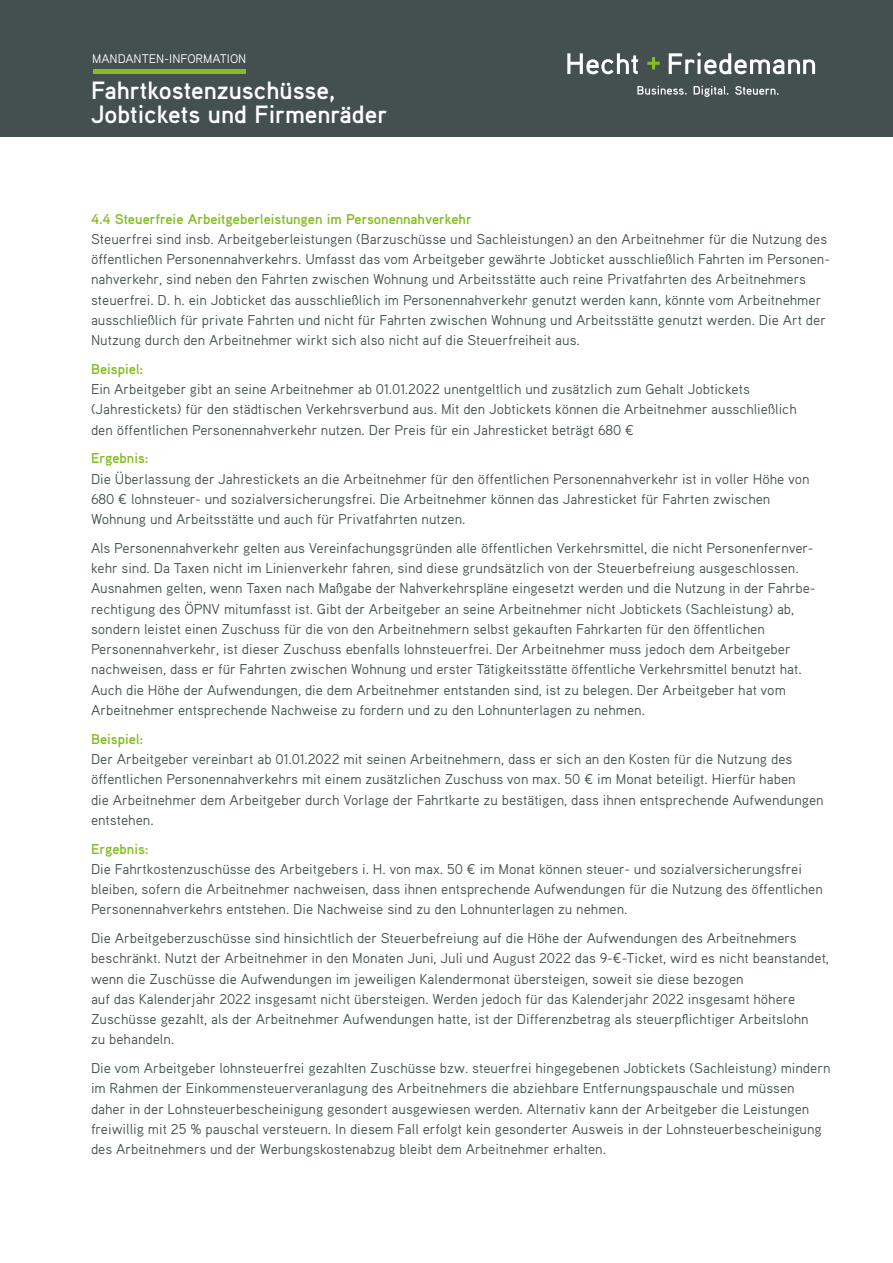
<style>
.page{position:relative;width:893px;height:1263px;background:#fff}
.page>*{position:absolute;margin:0;border:0;box-sizing:border-box;transform-origin:0 0}
.t1{font:700 25.05px/24px "Aaux Pro OT";color:#fff}
.t2{font:14.25px/20.2px "Aaux Pro OT";color:#444f50}
.t3{font:700 14.25px "Aaux Pro OT";color:#86bc25}
.t4{font:12.45px "Aaux Pro OT";color:#fff}
</style>
<div class="page">
<div style="left:0;top:0;width:893px;height:136px;background:#444f50"></div>
<svg style="left:567px;top:53px;width:71px;height:21px"></svg>
<svg style="left:669px;top:53px;width:146px;height:21px"></svg>
<svg style="left:647px;top:57px;width:13px;height:12px"></svg>
<svg style="left:637px;top:86px;width:50px;height:9px"></svg>
<svg style="left:694px;top:86px;width:34px;height:11px"></svg>
<svg style="left:735px;top:86px;width:44px;height:9px"></svg>
<hr style="left:93px;top:70px;width:153px;height:4px;background:#86bc25">
<p class="t4" style="left:92px;top:51px;width:156px">MANDANTEN-INFORMATION</p>
<h1 class="t1" style="left:91px;top:78px;width:298px">Fahrtkostenzuschüsse,<br>Jobtickets und Firmenräder</h1>
<p class="t3" style="left:91px;top:210px;width:382px">4.4 Steuerfreie Arbeitgeberleistungen im Personennahverkehr</p>
<p class="t2" style="left:91px;top:228px;width:741px">Steuerfrei sind insb. Arbeitgeberleistungen (Barzuschüsse und Sachleistungen) an den Arbeitnehmer für die Nutzung des öffentlichen Personennahverkehrs. Umfasst das vom Arbeitgeber gewährte Jobticket ausschließlich Fahrten im Personen&shy;nahverkehr, sind neben den Fahrten zwischen Wohnung und Arbeitsstätte auch reine Privatfahrten des Arbeitnehmers steuerfrei. D. h. ein Jobticket das ausschließlich im Personennahverkehr genutzt werden kann, könnte vom Arbeitnehmer ausschließlich für private Fahrten und nicht für Fahrten zwischen Wohnung und Arbeitsstätte genutzt werden. Die Art der Nutzung durch den Arbeitnehmer wirkt sich also nicht auf die Steuerfreiheit aus.</p>
<p class="t3" style="left:91px;top:360px;width:54px">Beispiel:</p>
<p class="t2" style="left:91px;top:379px;width:707px">Ein Arbeitgeber gibt an seine Arbeitnehmer ab 01.01.2022 unentgeltlich und zusätzlich zum Gehalt Jobtickets (Jahrestickets) für den städtischen Verkehrsverbund aus. Mit den Jobtickets können die Arbeitnehmer ausschließlich den öffentlichen Personennahverkehr nutzen. Der Preis für ein Jahresticket beträgt 680 €</p>
<p class="t3" style="left:91px;top:449px;width:59px">Ergebnis:</p>
<p class="t2" style="left:91px;top:468px;width:720px">Die Überlassung der Jahrestickets an die Arbeitnehmer für den öffentlichen Personennahverkehr ist in voller Höhe von<br>680 € lohnsteuer- und sozialversicherungsfrei. Die Arbeitnehmer können das Jahresticket für Fahrten zwischen<br>Wohnung und Arbeitsstätte und auch für Privatfahrten nutzen.</p>
<p class="t2" style="left:91px;top:537px;width:726px">Als Personennahverkehr gelten aus Vereinfachungsgründen alle öffentlichen Verkehrsmittel, die nicht Personenfernver&shy;kehr sind. Da Taxen nicht im Linienverkehr fahren, sind diese grundsätzlich von der Steuerbefreiung ausgeschlossen.<br>Ausnahmen gelten, wenn Taxen nach Maßgabe der Nahverkehrspläne eingesetzt werden und die Nutzung in der Fahrbe&shy;rechtigung des ÖPNV mitumfasst ist. Gibt der Arbeitgeber an seine Arbeitnehmer nicht Jobtickets (Sachleistung) ab, sondern leistet einen Zuschuss für die von den Arbeitnehmern selbst gekauften Fahrkarten für den öffentlichen Personennahverkehr, ist dieser Zuschuss ebenfalls lohnsteuerfrei. Der Arbeitnehmer muss jedoch dem Arbeitgeber nachweisen, dass er für Fahrten zwischen Wohnung und erster Tätigkeitsstätte öffentliche Verkehrsmittel benutzt hat.<br>Auch die Höhe der Aufwendungen, die dem Arbeitnehmer entstanden sind, ist zu belegen. Der Arbeitgeber hat vom Arbeitnehmer entsprechende Nachweise zu fordern und zu den Lohnunterlagen zu nehmen.</p>
<p class="t3" style="left:91px;top:730px;width:54px">Beispiel:</p>
<p class="t2" style="left:91px;top:748px;width:734px">Der Arbeitgeber vereinbart ab 01.01.2022 mit seinen Arbeitnehmern, dass er sich an den Kosten für die Nutzung des öffentlichen Personennahverkehrs mit einem zusätzlichen Zuschuss von max. 50 € im Monat beteiligt. Hierfür haben<br>die Arbeitnehmer dem Arbeitgeber durch Vorlage der Fahrtkarte zu bestätigen, dass ihnen entsprechende Aufwendungen entstehen.</p>
<p class="t3" style="left:91px;top:839px;width:59px">Ergebnis:</p>
<p class="t2" style="left:91px;top:858px;width:733px">Die Fahrtkostenzuschüsse des Arbeitgebers i. H. von max. 50 € im Monat können steuer- und sozialversicherungsfrei bleiben, sofern die Arbeitnehmer nachweisen, dass ihnen entsprechende Aufwendungen für die Nutzung des öffentlichen<br>Personennahverkehrs entstehen. Die Nachweise sind zu den Lohnunterlagen zu nehmen.</p>
<p class="t2" style="left:91px;top:927px;width:740px">Die Arbeitgeberzuschüsse sind hinsichtlich der Steuerbefreiung auf die Höhe der Aufwendungen des Arbeitnehmers beschränkt. Nutzt der Arbeitnehmer in den Monaten Juni, Juli und August 2022 das 9-€-Ticket, wird es nicht beanstandet, wenn die Zuschüsse die Aufwendungen im jeweiligen Kalendermonat übersteigen, soweit sie diese bezogen<br>auf das Kalenderjahr 2022 insgesamt nicht übersteigen. Werden jedoch für das Kalenderjahr 2022 insgesamt höhere Zuschüsse gezahlt, als der Arbeitnehmer Aufwendungen hatte, ist der Differenzbetrag als steuerpflichtiger Arbeitslohn<br>zu behandeln.</p>
<p class="t2" style="left:91px;top:1057px;width:741px">Die vom Arbeitgeber lohnsteuerfrei gezahlten Zuschüsse bzw. steuerfrei hingegebenen Jobtickets (Sachleistung) mindern im Rahmen der Einkommensteuerveranlagung des Arbeitnehmers die abziehbare Entfernungspauschale und müssen daher in der Lohnsteuerbescheinigung gesondert ausgewiesen werden. Alternativ kann der Arbeitgeber die Leistungen freiwillig mit 25 % pauschal versteuern. In diesem Fall erfolgt kein gesonderter Ausweis in der Lohnsteuerbescheinigung des Arbeitnehmers und der Werbungskostenabzug bleibt dem Arbeitnehmer erhalten.</p>
</div>
